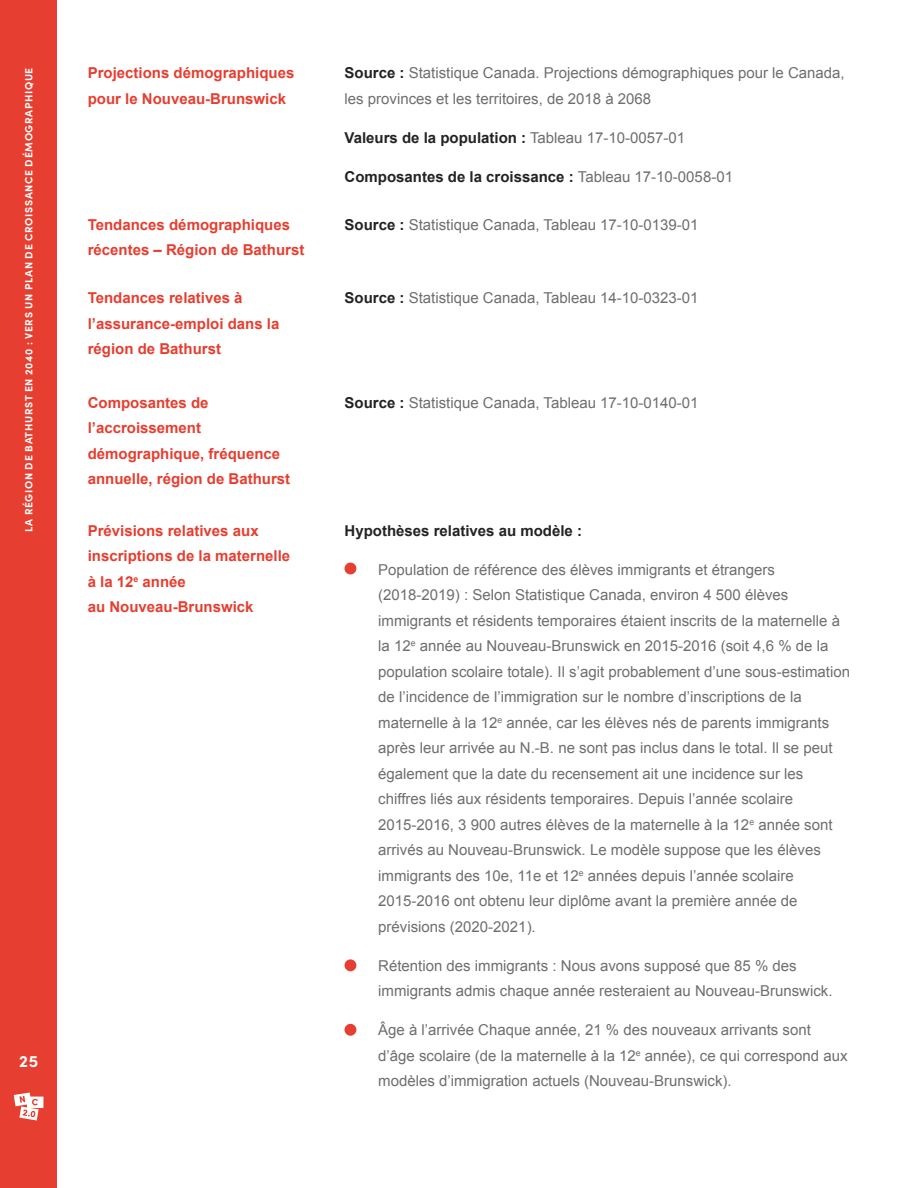
<style>
.page{position:relative;width:918px;height:1188px;background:#fff}
.page>*{position:absolute;margin:0;border:0;box-sizing:border-box;transform-origin:0 0}
.t1{font:700 16.5px "Sofia Pro";color:#fff}
.t2{font:15px/25.5px "Arial";color:#6d6e71}
.t3{font:700 15px/25.5px "Arial";color:#e63e30}
.t4{font:700 15px "Arial";color:#222323}
.t5{font:700 10.5px "Sofia Pro";letter-spacing:.06em;color:#fff}
.s1{font-weight:700;color:#222323}
.s2{font-weight:400;color:#6d6e71}
</style>
<div class="page">
<div style="left:0;top:0;width:57px;height:1188px;background:#e63e30"></div>
<svg style="left:14px;top:1093px;width:29px;height:28px"></svg>
<div style="left:345px;top:563px;width:11px;height:11px;background:#e63e30;border-radius:50%"></div>
<div style="left:345px;top:959px;width:11px;height:12px;background:#e63e30;border-radius:50%"></div>
<div style="left:345px;top:1024px;width:11px;height:12px;background:#e63e30;border-radius:50%"></div>
<p class="t5" style="left:21px;top:532px;width:466px;rotate:-90deg">LA RÉGION DE BATHURST EN 2040 : VERS UN PLAN DE CROISSANCE DÉMOGRAPHIQUE</p>
<p class="t1" style="left:19px;top:1048px;width:21px">25</p>
<p class="t3" style="left:88px;top:61px;width:208px">Projections démographiques pour le Nouveau-Brunswick</p>
<p class="t2" style="left:345px;top:61px;width:502px"><span class="s1">Source :</span> Statistique Canada. Projections démographiques pour le Canada, les provinces et les territoires, de 2018 à 2068</p>
<p class="t4" style="left:345px;top:128px;width:342px">Valeurs de la population : <span class="s2">Tableau 17-10-0057-01</span></p>
<p class="t4" style="left:345px;top:167px;width:390px">Composantes de la croissance : <span class="s2">Tableau 17-10-0058-01</span></p>
<p class="t3" style="left:88px;top:212px;width:218px">Tendances démographiques récentes – Région de Bathurst</p>
<p class="t2" style="left:345px;top:212px;width:356px"><span class="s1">Source :</span> Statistique Canada, Tableau 17-10-0139-01</p>
<p class="t3" style="left:88px;top:286px;width:193px">Tendances relatives à l’assurance-emploi dans la région de Bathurst</p>
<p class="t2" style="left:345px;top:285px;width:356px"><span class="s1">Source :</span> Statistique Canada, Tableau 14-10-0323-01</p>
<p class="t3" style="left:88px;top:390px;width:204px">Composantes de l’accroissement démographique, fréquence annuelle, région de Bathurst</p>
<p class="t2" style="left:345px;top:390px;width:356px"><span class="s1">Source :</span> Statistique Canada, Tableau 17-10-0140-01</p>
<p class="t3" style="left:88px;top:518px;width:204px">Prévisions relatives aux inscriptions de la maternelle à la 12<sup>e</sup> année<br>au Nouveau-Brunswick</p>
<p class="t4" style="left:345px;top:521px;width:239px">Hypothèses relatives au modèle :</p>
<p class="t2" style="left:378px;top:557px;width:473px">Population de référence des élèves immigrants et étrangers (2018-2019) : Selon Statistique Canada, environ 4 500 élèves immigrants et résidents temporaires étaient inscrits de la maternelle à la 12<sup>e</sup> année au Nouveau-Brunswick en 2015-2016 (soit 4,6 % de la population scolaire totale). Il s’agit probablement d’une sous-estimation de l’incidence de l’immigration sur le nombre d’inscriptions de la maternelle à la 12<sup>e</sup> année, car les élèves nés de parents immigrants après leur arrivée au N.-B. ne sont pas inclus dans le total. Il se peut également que la date du recensement ait une incidence sur les chiffres liés aux résidents temporaires. Depuis l’année scolaire 2015-2016, 3 900 autres élèves de la maternelle à la 12<sup>e</sup> année sont arrivés au Nouveau-Brunswick. Le modèle suppose que les élèves immigrants des 10e, 11e et 12<sup>e</sup> années depuis l’année scolaire 2015-2016 ont obtenu leur diplôme avant la première année de prévisions (2020-2021).</p>
<p class="t2" style="left:378px;top:953px;width:456px">Rétention des immigrants : Nous avons supposé que 85 % des immigrants admis chaque année resteraient au Nouveau-Brunswick.</p>
<p class="t2" style="left:378px;top:1018px;width:471px">Âge à l’arrivée Chaque année, 21 % des nouveaux arrivants sont d’âge scolaire (de la maternelle à la 12<sup>e</sup> année), ce qui correspond aux modèles d’immigration actuels (Nouveau-Brunswick).</p>
</div>
